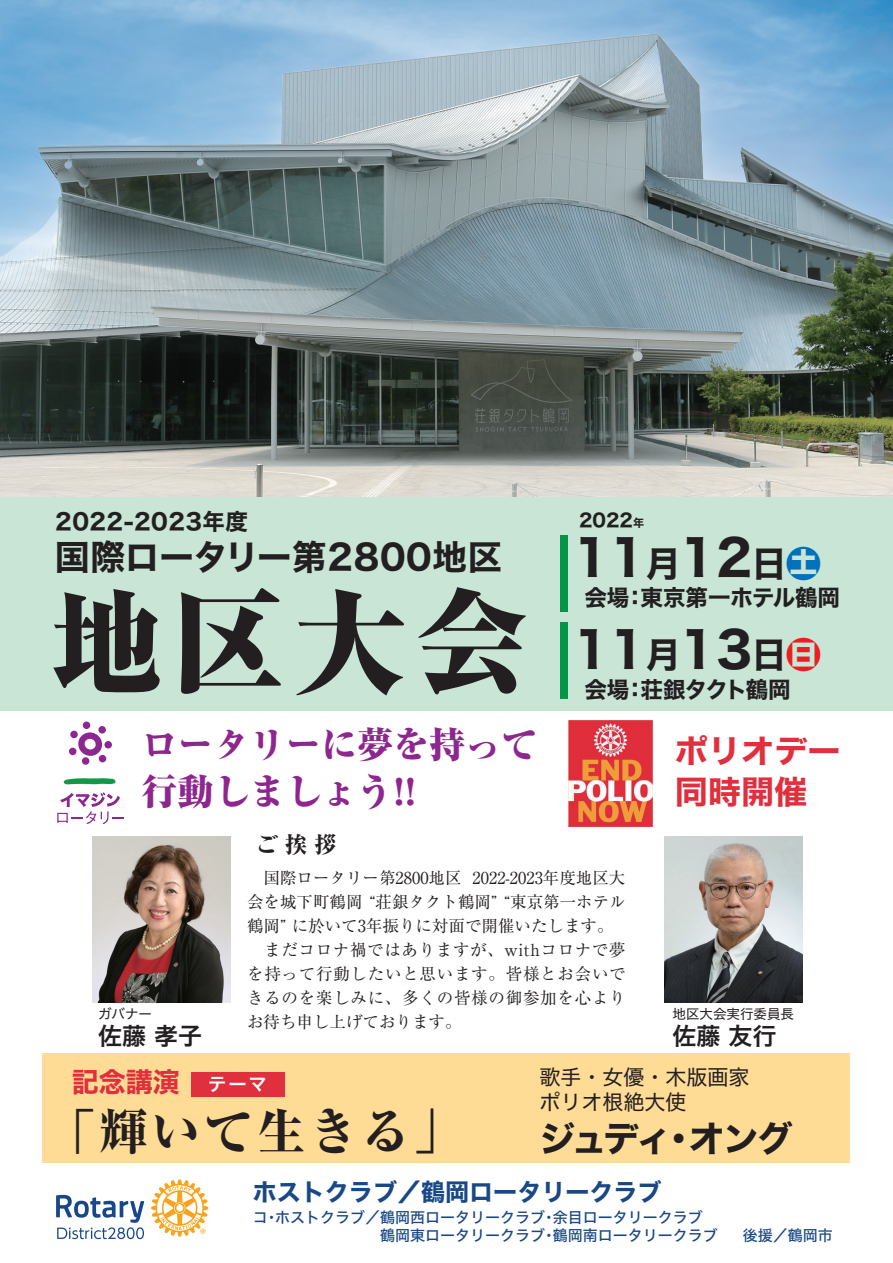
<style>
.page{position:relative;width:893px;height:1263px;background:#fff}
.page>*{position:absolute;margin:0;border:0;box-sizing:border-box;transform-origin:0 0}
.t1{font:800 expanded 112.65px "Ryumin Pr 6";color:#231f20}
.t2{font:800 49.5px "Ryumin Pr 6";letter-spacing:.06em;color:#231f20}
.t3{font:49.05px "Hiragino Sans W7";color:#231f20}
.t4{font:800 expanded 36px/47.5px "Ryumin Pr 6";color:#8d278f}
.t5{font:36px "Hiragino Sans W7";letter-spacing:-.1em;color:#231f20}
.t6{font:34.5px "Hiragino Sans W7";letter-spacing:.02em;color:#231f20}
.t7{font:32.4px/41.2px "Hiragino Sans W7";color:#e02f3d}
.t8{font:27px "Hiragino Sans W7";color:#e02f3d}
.t9{font:24px "Hiragino Sans W7";color:#194886}
.t10{font:24px "Hiragino Sans W6";color:#231f20}
.t11{font:22.5px "Hiragino Sans W7";color:#231f20}
.t12{font:22.5px "Hiragino Sans W7";letter-spacing:.02em;color:#231f20}
.t13{font:22.5px "Hiragino Sans W7";letter-spacing:-.03em;color:#231f20}
.t14{font:800 22.5px "Ryumin Pr 6";color:#231f20}
.t15{font:21px/25.5px "Hiragino Sans W4";color:#231f20}
.t16{font:18.3px "Hiragino Sans W6";color:#fff}
.t17{font:18.15px "Hiragino Sans W7";color:#231f20}
.t18{font:16.5px/24px "Ryumin Pr 6";color:#231f20}
.t19{font:15px/18px "Hiragino Sans W5";color:#194886}
.t20{font:13.5px "Hiragino Sans W4";color:#231f20}
.s1{font-size:35.4px}
.s2{font-family:"UD Shin Go NT Pro";font-weight:800;font-size:35.4px;color:#0071bb}
.s3{font-size:11.1px}
.s4{font-family:"UD Shin Go NT Pro";font-weight:800;font-size:35.4px;color:#ee1d23}
</style>
<div class="page">
<img style="left:0;top:0;width:893px;height:497px">
<div style="left:42px;top:1053px;width:808px;height:110px;background:#fedc96"></div>
<div style="left:0;top:497px;width:893px;height:214px;background:#c8e5d5"></div>
<div style="left:191px;top:1072px;width:93px;height:24px;background:#e02f3d"></div>
<svg style="left:78px;top:732px;width:26px;height:24px"></svg>
<div style="left:69px;top:748px;width:8px;height:7px;background:#8d278f;border-radius:50%"></div>
<div style="left:70px;top:731px;width:8px;height:7px;background:#8d278f;border-radius:50%"></div>
<div style="left:83px;top:721px;width:7px;height:8px;background:#8d278f;border-radius:50%"></div>
<div style="left:98px;top:726px;width:8px;height:7px;background:#8d278f;border-radius:50%"></div>
<div style="left:104px;top:741px;width:8px;height:7px;background:#8d278f;border-radius:50%"></div>
<div style="left:99px;top:755px;width:7px;height:7px;background:#8d278f;border-radius:50%"></div>
<div style="left:82px;top:757px;width:7px;height:8px;background:#8d278f;border-radius:50%"></div>
<svg style="left:64px;top:778px;width:52px;height:6px"></svg>
<svg style="left:57px;top:792px;width:67px;height:32px"></svg>
<img style="left:93px;top:836px;width:138px;height:166px">
<img style="left:568px;top:720px;width:84px;height:107px">
<div style="left:560px;top:623px;width:8px;height:76px;background:#04944a"></div>
<div style="left:560px;top:535px;width:8px;height:76px;background:#04944a"></div>
<img style="left:664px;top:836px;width:138px;height:166px">
<svg style="left:151px;top:1179px;width:57px;height:57px"></svg>
<svg style="left:56px;top:1195px;width:88px;height:44px"></svg>
<h3 class="t12" style="left:55px;top:504px;width:194px">2022-2023年度</h3>
<h3 class="t6" style="left:55px;top:530px;width:448px">国際ロータリー第2800地区</h3>
<h3 class="t3" style="left:574px;top:519px;width:249px">11<span class="s1">月</span>12<span class="s1">日</span><span class="s2">土</span></h3>
<p class="t17" style="left:579px;top:506px;width:67px">2022<span class="s3">年</span></p>
<h1 class="t1" style="left:51px;top:553px;width:479px">地区大会</h1>
<h3 class="t4" style="left:141px;top:719px;width:398px">ロータリーに夢を持って行動しましょう!!</h3>
<h3 class="t11" style="left:584px;top:580px;width:257px">会場：東京第一ホテル鶴岡</h3>
<h3 class="t3" style="left:574px;top:611px;width:249px">11<span class="s1">月</span>13<span class="s1">日</span><span class="s4">日</span></h3>
<h3 class="t13" style="left:584px;top:671px;width:208px">会場：荘銀タクト鶴岡</h3>
<h3 class="t7" style="left:675px;top:731px;width:167px">ポリオデー同時開催</h3>
<p class="t20" style="left:98px;top:1002px;width:55px">ガバナー</p>
<h3 class="t10" style="left:98px;top:1014px;width:105px">佐藤 孝子</h3>
<h3 class="t14" style="left:255px;top:827px;width:83px">ご挨拶</h3>
<p class="t18" style="left:247px;top:865px;width:380px">　国際ロータリー第2800地区 2022-2023年度地区大会を城下町鶴岡 “荘銀タクト鶴岡” “東京第一ホテル鶴岡” に於いて3年振りに対面で開催いたします。　まだコロナ禍ではありますが、withコロナで夢を持って行動したいと思います。皆様とお会いできるのを楽しみに、多くの皆様の御参加を心よりお待ち申し上げております。</p>
<p class="t20" style="left:673px;top:1002px;width:123px">地区大会実行委員長</p>
<h3 class="t10" style="left:673px;top:1014px;width:105px">佐藤 友行</h3>
<p class="t15" style="left:540px;top:1062px;width:211px">歌手・女優・木版画家ポリオ根絶大使</p>
<h3 class="t5" style="left:540px;top:1111px;width:255px">ジュディ・オング</h3>
<h3 class="t9" style="left:253px;top:1173px;width:410px">ホストクラブ／鶴岡ロータリークラブ</h3>
<p class="t19" style="left:380px;top:1207px;width:454px;text-indent:-127px">コ・ホストクラブ／鶴岡西ロータリークラブ・余目ロータリークラブ<br>鶴岡東ロータリークラブ・鶴岡南ロータリークラブ　 後援／鶴岡市</p>
<h3 class="t8" style="left:72px;top:1061px;width:110px">記念講演</h3>
<p class="t16" style="left:208px;top:1067px;width:60px">テーマ</p>
<h2 class="t2" style="left:46px;top:1093px;width:418px">「輝いて生きる」</h2>
</div>
